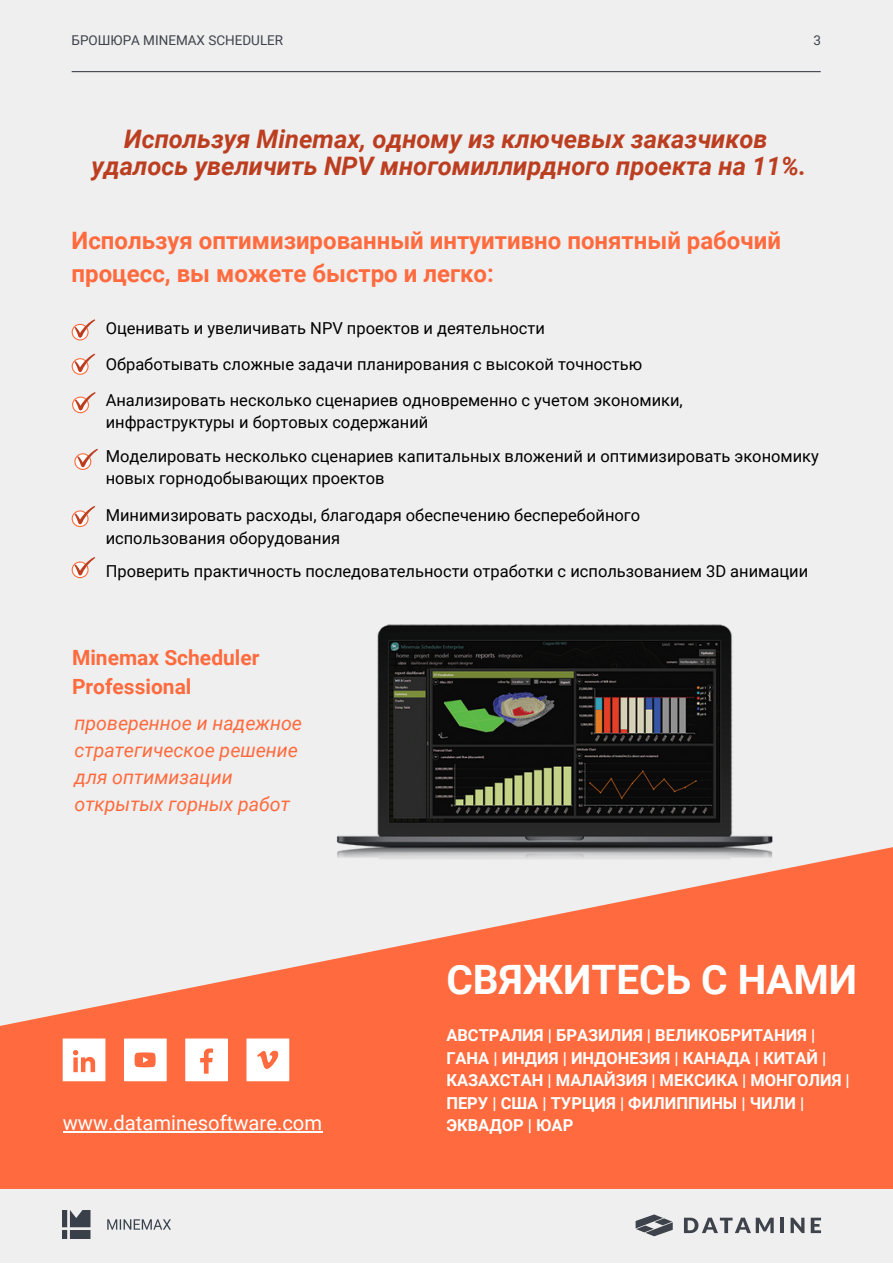
<style>
.page{position:relative;width:893px;height:1264px;background:#fff}
.page>*{position:absolute;margin:0;border:0;box-sizing:border-box;transform-origin:0 0}
.t1{font:700 40.5px "Roboto";color:#fff}
.t2{font:italic 700 25.5px/27px "Roboto";color:#bc3e20;text-align:center}
.t3{font:700 24px/32.5px "Roboto";color:#ff6b3e}
.t4{font:700 21px/29.2px "Roboto";color:#ff6b3e}
.t5{font:20.25px "Roboto";color:#fff}
.t6{font:italic 19.5px/27px "Roboto";color:#ff6b3e}
.t7{font:16.5px/35.5px "Roboto";color:#000}
.t8{font:700 16.5px/22.5px "Roboto";color:#fff}
.t9{font:13.5px "Roboto";color:#3e424b}
</style>
<div class="page">
<div style="left:0;top:0;width:892px;height:1262px;background:#efefef"></div>
<img style="left:377px;top:624px;width:356px;height:203px">
<svg style="left:0;top:827px;width:892px;height:362px;fill:#ff6b3e"></svg>
<hr style="left:72px;top:71px;width:748px;height:1px;background:#3e424b">
<svg style="left:684px;top:1217px;width:89px;height:16px"></svg>
<hr style="left:780px;top:1217px;width:4px;height:15px;background:#3e424b">
<svg style="left:790px;top:1217px;width:14px;height:15px"></svg>
<svg style="left:810px;top:1217px;width:11px;height:15px"></svg>
<svg style="left:635px;top:1214px;width:37px;height:22px"></svg>
<svg style="left:185px;top:1038px;width:43px;height:43px"></svg>
<svg style="left:246px;top:1038px;width:43px;height:43px"></svg>
<svg style="left:63px;top:1038px;width:42px;height:43px"></svg>
<svg style="left:124px;top:1038px;width:43px;height:43px"></svg>
<img style="left:63px;top:1210px;width:108px;height:28px">
<svg style="left:72px;top:319px;width:23px;height:21px"></svg>
<svg style="left:72px;top:353px;width:23px;height:22px"></svg>
<svg style="left:74px;top:449px;width:24px;height:21px"></svg>
<svg style="left:72px;top:392px;width:24px;height:21px"></svg>
<svg style="left:72px;top:506px;width:23px;height:21px"></svg>
<svg style="left:72px;top:557px;width:23px;height:21px"></svg>
<hr style="left:63px;top:1131px;width:259px;height:1px;background:#fff">
<p class="t9" style="left:72px;top:33px;width:213px">БРОШЮРА MINEMAX SCHEDULER</p>
<p class="t9" style="left:813px;top:33px;width:9px">3</p>
<h2 class="t2" style="left:91px;top:126px;width:716px">Используя Minemax, одному из ключевых заказчиков удалось увеличить NPV многомиллирдного проекта на 11%.</h2>
<h3 class="t3" style="left:72px;top:224px;width:710px">Используя оптимизированный интуитивно понятный рабочий процесс, вы можете быстро и легко:</h3>
<p class="t7" style="left:106px;top:311px;width:578px">Оценивать и увеличивать NPV проектов и деятельности<br>Обработывать сложные задачи планирования с высокой точностью<br>Анализировать несколько сценариев одновременно с учетом экономики,</p>
<p class="t7" style="left:106px;top:406px;width:714px;line-height:33.5px">инфраструктуры и бортовых содержаний<br>Моделировать несколько сценариев капитальных вложений и оптимизировать экономику</p>
<p class="t7" style="left:106px;top:460px;width:280px">новых горнодобывающих проектов</p>
<p class="t7" style="left:106px;top:504px;width:536px;line-height:22.5px">Минимизировать расходы, благодаря обеспечению бесперебойного использования оборудования</p>
<p class="t7" style="left:106px;top:553px;width:704px">Проверить практичность последовательности отработки с использованием 3D анимации</p>
<p class="t4" style="left:72px;top:643px;width:189px">Minemax Scheduler<br>Professional</p>
<p class="t6" style="left:74px;top:709px;width:229px">проверенное и надежное стратегическое решение для оптимизации открытых горных работ</p>
<p class="t5" style="left:63px;top:1111px;width:261px">www.dataminesoftware.com</p>
<h1 class="t1" style="left:446px;top:956px;width:412px">СВЯЖИТЕСЬ С НАМИ</h1>
<p class="t8" style="left:446px;top:1024px;width:405px">АВСТРАЛИЯ | БРАЗИЛИЯ | ВЕЛИКОБРИТАНИЯ | ГАНА | ИНДИЯ | ИНДОНЕЗИЯ | КАНАДА | КИТАЙ | КАЗАХСТАН | МАЛАЙЗИЯ | МЕКСИКА | МОНГОЛИЯ | ПЕРУ | США | ТУРЦИЯ | ФИЛИППИНЫ | ЧИЛИ | ЭКВАДОР | ЮАР</p>
</div>
